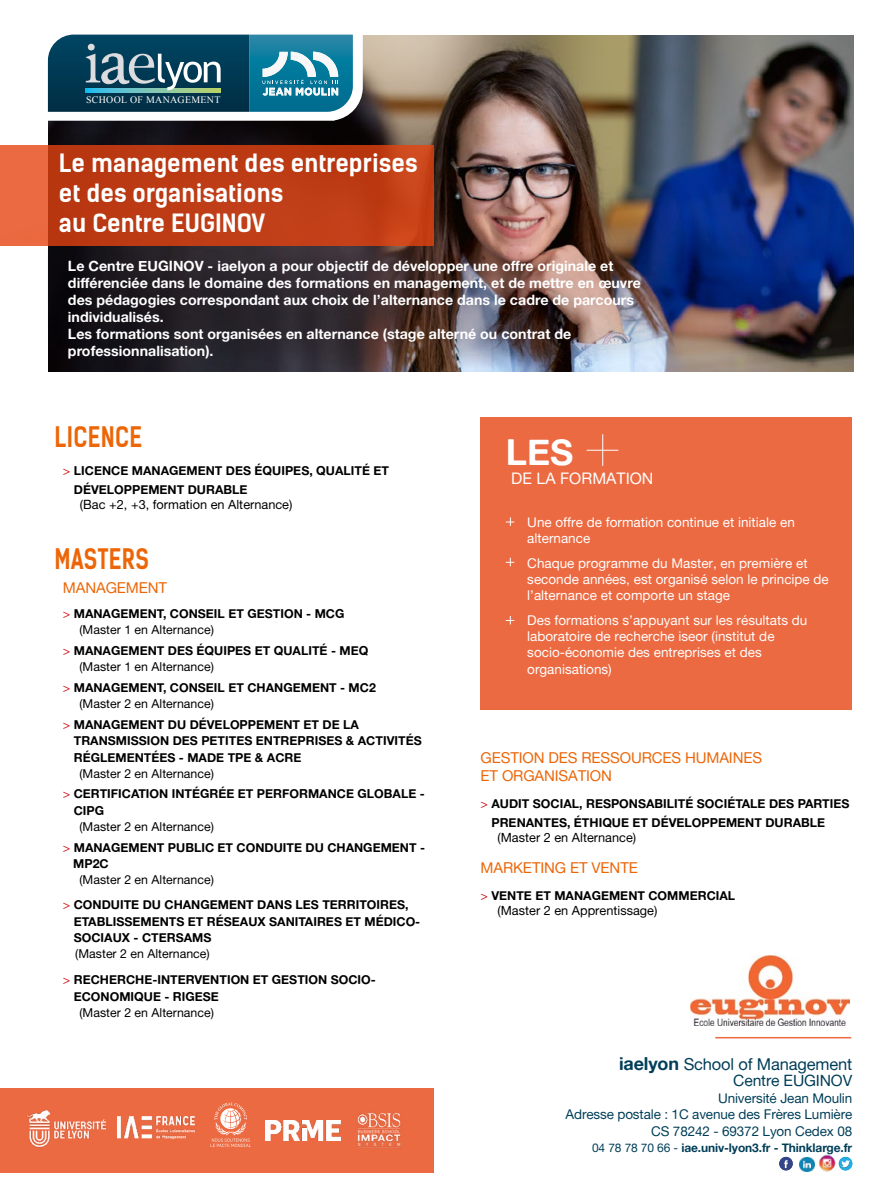
<style>
.page{position:relative;width:893px;height:1191px;background:#fff}
.page>*{position:absolute;margin:0;border:0;box-sizing:border-box;transform-origin:0 0}
.t1{font:35.85px "Alte Haas Grotesk Bold";color:#fff}
.t2{font:700 27px "Kelson Sans";letter-spacing:.015em;color:#ec6608;scale:.83 1}
.t3{font:700 24px/30px "Kelson Sans";color:#fff}
.t4{font:16.5px "Alte Haas Grotesk";letter-spacing:-.01em;color:#003e58}
.t5{font:15.9px "Alte Haas Grotesk";color:#fff}
.t6{font:15.6px "Alte Haas Grotesk";letter-spacing:-.01em;color:#003e58}
.t7{font:15px/18px "Alte Haas Grotesk";letter-spacing:-.01em;color:#ec6608}
.t8{font:14.25px/17.1px "Alte Haas Grotesk Bold";color:#fff}
.t9{font:13.5px/16.2px "Alte Haas Grotesk";color:#fff}
.t10{font:13.5px/16.5px "Alte Haas Grotesk";letter-spacing:-.01em;color:#003e58;text-align:right}
.t11{font:12.75px "Alte Haas Grotesk";color:#000}
.t12{font:12.3px/16.8px "Alte Haas Grotesk Bold";color:#000}
.t13{font:12.3px "Alte Haas Grotesk";color:#000}
.t14{font:12px "Alte Haas Grotesk Bold";letter-spacing:-.01em;color:#003e58}
.t15{font:9.9px "Times New Roman";letter-spacing:.035em;color:#fff}
.s1{font-family:"Alte Haas Grotesk";color:#ce0b10}
.s2{font-family:"Alte Haas Grotesk Bold";font-size:18px}
.s3{font-family:"Alte Haas Grotesk"}
</style>
<div class="page">
<div style="left:480px;top:417px;width:372px;height:292px;background:#ec6a42"></div>
<img style="left:48px;top:35px;width:806px;height:211px">
<svg style="left:47px;top:34px;width:316px;height:87px"></svg>
<svg style="left:48px;top:35px;width:305px;height:77px;background:#26677e"></svg>
<img style="left:434px;top:183px;width:407px;height:63px">
<svg style="left:47px;top:246px;width:1px;height:73px"></svg>
<svg style="left:0;top:145px;width:434px;height:101px;background:#c34019"></svg>
<img style="left:48px;top:246px;width:806px;height:126px">
<img style="left:691px;top:955px;width:158px;height:70px">
<hr style="left:602px;top:434px;width:1px;height:32px;background:#fff">
<hr style="left:587px;top:450px;width:31px;height:1px;background:#fff">
<svg style="left:506px;top:558px;width:8px;height:8px"></svg>
<svg style="left:506px;top:616px;width:8px;height:8px"></svg>
<svg style="left:506px;top:517px;width:8px;height:9px"></svg>
<hr style="left:715px;top:1037px;width:136px;height:1px;background:#e74310">
<div style="left:0;top:1087px;width:434px;height:85px;background:#ec6a42"></div>
<img style="left:265px;top:1120px;width:76px;height:20px">
<img style="left:117px;top:1116px;width:77px;height:23px">
<img style="left:357px;top:1113px;width:44px;height:35px">
<svg style="left:211px;top:1102px;width:40px;height:45px"></svg>
<img style="left:26px;top:1109px;width:79px;height:38px">
<img style="left:779px;top:1156px;width:14px;height:14px">
<svg style="left:784px;top:1160px;width:4px;height:8px"></svg>
<img style="left:800px;top:1157px;width:15px;height:14px">
<img style="left:818px;top:1154px;width:17px;height:17px">
<img style="left:840px;top:1156px;width:12px;height:4px">
<svg style="left:839px;top:1160px;width:13px;height:11px"></svg>
<p class="t15" style="left:86px;top:93px;width:136px">SCHOOL OF MANAGEMENT</p>
<h3 class="t3" style="left:59px;top:148px;width:360px">Le management des entreprises et des organisations<br>au Centre EUGINOV</h3>
<p class="t8" style="left:68px;top:257px;width:574px">Le Centre EUGINOV - iaelyon a pour objectif de développer une offre originale et différenciée dans le domaine des formations en management, et de mettre en œuvre des pédagogies correspondant aux choix de l’alternance dans le cadre de parcours individualisés.<br>Les formations sont organisées en alternance (stage alterné ou contrat de professionnalisation).</p>
<h2 class="t2" style="left:55px;top:420px;width:107px">LICENCE</h2>
<p class="t12" style="left:74px;top:461px;width:317px;line-height:18.8px;text-indent:-11px"><span class="s1">&gt;</span> LICENCE MANAGEMENT DES ÉQUIPES, QUALITÉ ET<br>DÉVELOPPEMENT DURABLE</p>
<p class="t11" style="left:80px;top:496px;width:214px">(Bac +2, +3, formation en Alternance)</p>
<h2 class="t2" style="left:54px;top:543px;width:116px">MASTERS</h2>
<p class="t7" style="left:63px;top:578px;width:106px">MANAGEMENT</p>
<p class="t12" style="left:63px;top:605px;width:283px"><span class="s1">&gt;</span> MANAGEMENT, CONSEIL ET GESTION - MCG</p>
<p class="t13" style="left:79px;top:622px;width:136px">(Master 1 en Alternance)</p>
<p class="t12" style="left:63px;top:642px;width:307px"><span class="s1">&gt;</span> MANAGEMENT DES ÉQUIPES ET QUALITÉ - MEQ</p>
<p class="t13" style="left:79px;top:659px;width:136px">(Master 1 en Alternance)</p>
<p class="t12" style="left:63px;top:678px;width:314px"><span class="s1">&gt;</span> MANAGEMENT, CONSEIL ET CHANGEMENT - MC2</p>
<p class="t13" style="left:79px;top:696px;width:136px">(Master 2 en Alternance)</p>
<p class="t12" style="left:74px;top:715px;width:349px;text-indent:-11px"><span class="s1">&gt;</span> MANAGEMENT DU DÉVELOPPEMENT ET DE LA<br>TRANSMISSION DES PETITES ENTREPRISES &amp; ACTIVITÉS<br>RÉGLEMENTÉES - MADE TPE &amp; ACRE</p>
<p class="t13" style="left:79px;top:766px;width:136px">(Master 2 en Alternance)</p>
<p class="t12" style="left:74px;top:785px;width:353px;text-indent:-11px"><span class="s1">&gt;</span> CERTIFICATION INTÉGRÉE ET PERFORMANCE GLOBALE -<br>CIPG</p>
<p class="t13" style="left:79px;top:819px;width:136px">(Master 2 en Alternance)</p>
<p class="t12" style="left:73px;top:838px;width:353px;text-indent:-10px"><span class="s1">&gt;</span> MANAGEMENT PUBLIC ET CONDUITE DU CHANGEMENT -<br>MP2C</p>
<p class="t13" style="left:79px;top:872px;width:136px">(Master 2 en Alternance)</p>
<p class="t12" style="left:74px;top:896px;width:348px;text-indent:-11px"><span class="s1">&gt;</span> CONDUITE DU CHANGEMENT DANS LES TERRITOIRES,<br>ETABLISSEMENTS ET RÉSEAUX SANITAIRES ET MÉDICO-<br>SOCIAUX - CTERSAMS</p>
<p class="t13" style="left:75px;top:946px;width:136px">(Master 2 en Alternance)</p>
<p class="t12" style="left:74px;top:971px;width:304px;text-indent:-11px"><span class="s1">&gt;</span> RECHERCHE-INTERVENTION ET GESTION SOCIO-<br>ECONOMIQUE - RIGESE</p>
<p class="t13" style="left:79px;top:1005px;width:136px">(Master 2 en Alternance)</p>
<h1 class="t1" style="left:506px;top:430px;width:69px">LES</h1>
<p class="t5" style="left:511px;top:469px;width:144px">DE LA FORMATION</p>
<p class="t9" style="left:527px;top:514px;width:269px">Une offre de formation continue et initiale en alternance</p>
<p class="t9" style="left:527px;top:555px;width:303px">Chaque programme du Master, en première et seconde années, est organisé selon le principe de l’alternance et comporte un stage</p>
<p class="t9" style="left:527px;top:612px;width:282px">Des formations s’appuyant sur les résultats du laboratoire de recherche iseor (institut de socio-économie des entreprises et des organisations)</p>
<p class="t7" style="left:480px;top:748px;width:283px">GESTION DES RESSOURCES HUMAINES<br>ET ORGANISATION</p>
<p class="t12" style="left:491px;top:794px;width:359px;line-height:18.8px;text-indent:-11px"><span class="s1">&gt;</span> AUDIT SOCIAL, RESPONSABILITÉ SOCIÉTALE DES PARTIES<br>PRENANTES, ÉTHIQUE ET DÉVELOPPEMENT DURABLE</p>
<p class="t11" style="left:497px;top:830px;width:140px">(Master 2 en Alternance)</p>
<p class="t7" style="left:480px;top:858px;width:159px">MARKETING ET VENTE</p>
<p class="t12" style="left:480px;top:887px;width:256px"><span class="s1">&gt;</span> VENTE ET MANAGEMENT COMMERCIAL</p>
<p class="t11" style="left:497px;top:903px;width:161px">(Master 2 en Apprentissage)</p>
<h3 class="t4" style="left:619px;top:1054px;width:235px"><span class="s2">iaelyon</span> School of Management</h3>
<p class="t6" style="left:733px;top:1071px;width:121px">Centre EUGINOV</p>
<p class="t10" style="left:566px;top:1089px;width:288px">Université Jean Moulin<br>Adresse postale : 1C avenue des Frères Lumière<br>CS 78242 - 69372 Lyon Cedex 08</p>
<p class="t14" style="left:592px;top:1140px;width:262px"><span class="s3">04 78 78 70 66 -</span> iae.univ-lyon3.fr - Thinklarge.fr</p>
</div>
